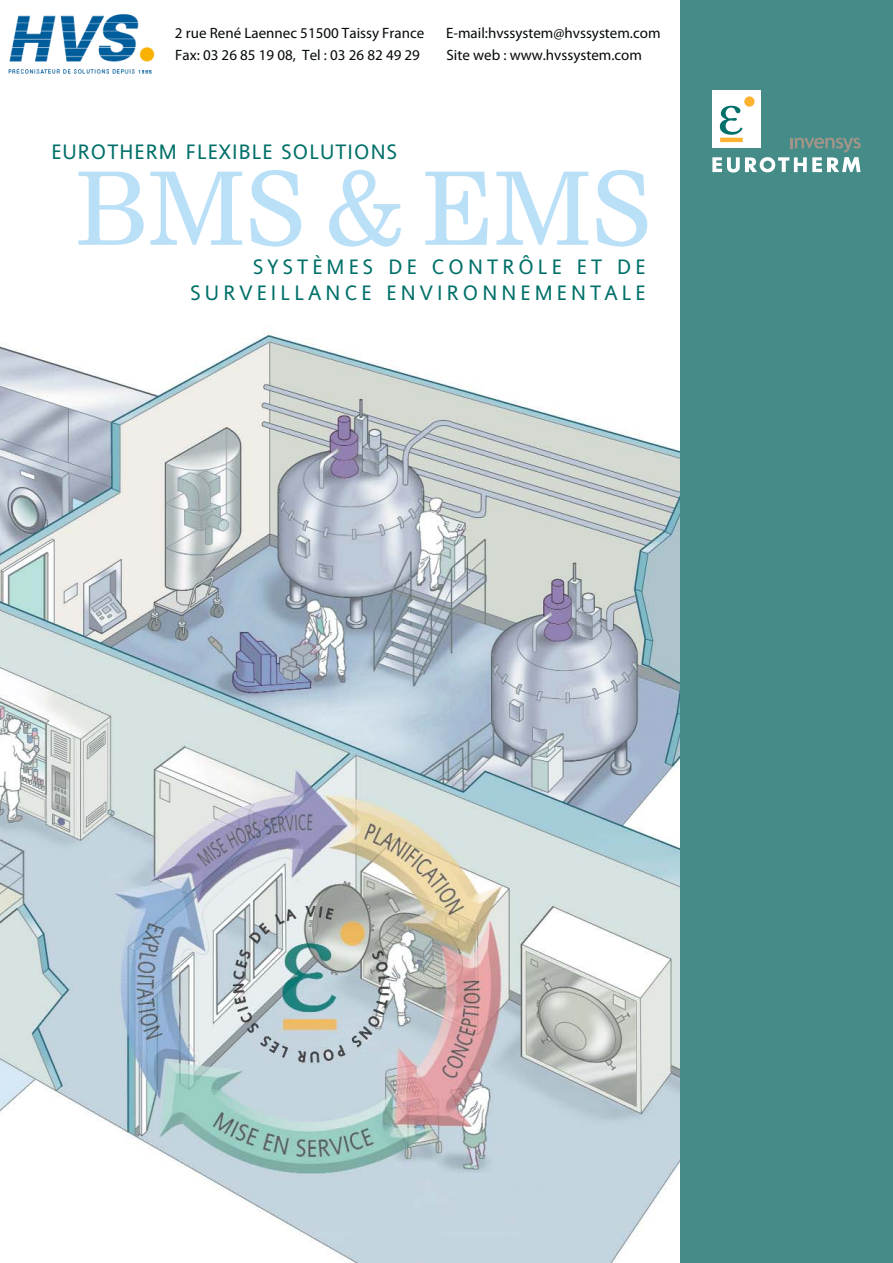
<style>
.page{position:relative;width:893px;height:1263px;background:#fff}
.page>*{position:absolute;margin:0;border:0;box-sizing:border-box;transform-origin:0 0}
.t1{font:99px "Invensys Nimrod";color:#b9e0f7}
.t2{font:21px/25.2px "Invensys Andale";letter-spacing:.195em;color:#007069;text-align:right}
.t3{font:21px "Invensys Andale";letter-spacing:.05em;color:#007069}
.t4{font:15px/21.9px "Arial PL";color:#040909}
</style>
<div class="page">
<img style="left:0;top:332px;width:679px;height:931px">
<div style="left:679px;top:0;width:213px;height:1263px;background:#458c89"></div>
<div style="left:712px;top:90px;width:48px;height:58px;background:#fff"></div>
<div style="left:744px;top:96px;width:10px;height:11px;background:#fcb131;border-radius:50%"></div>
<svg style="left:712px;top:103px;width:148px;height:70px"></svg>
<img style="left:9px;top:13px;width:146px;height:61px">
<p class="t4" style="left:175px;top:22px;width:251px">2 rue René Laennec 51500 Taissy France<br>Fax: 03 26 85 19 08, Tel : 03 26 82 49 29</p>
<p class="t4" style="left:446px;top:23px;width:216px;line-height:21.3px">E-mail:hvssystem@hvssystem.com<br>Site web : www.hvssystem.com</p>
<h2 class="t3" style="left:51px;top:143px;width:347px">EUROTHERM FLEXIBLE SOLUTIONS</h2>
<h1 class="t1" style="left:76px;top:167px;width:577px">BMS &amp; EMS</h1>
<h2 class="t2" style="left:190px;top:256px;width:456px">SYSTÈMES DE CONTRÔLE ET DE<br>SURVEILLANCE ENVIRONNEMENTALE</h2>
</div>
